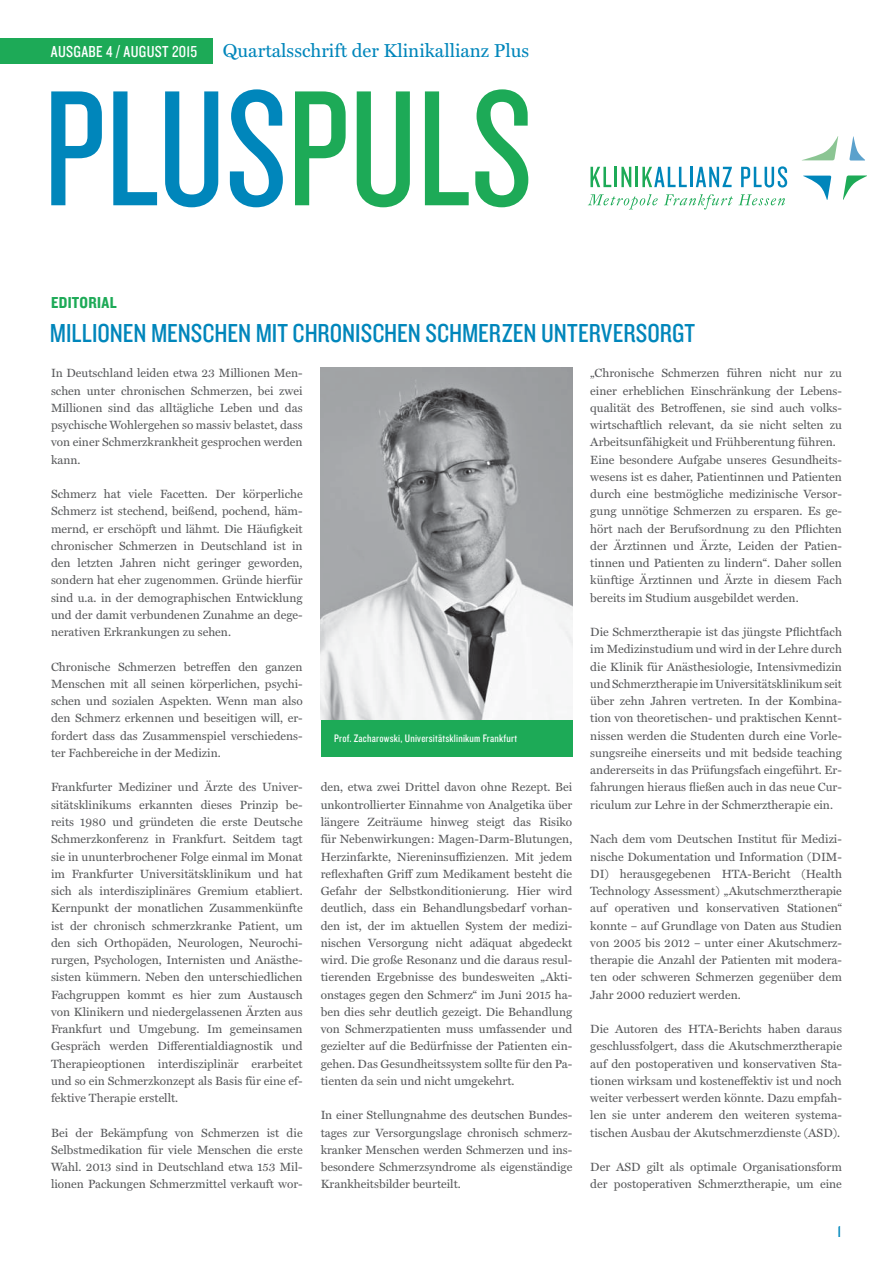
<style>
.page{position:relative;width:893px;height:1263px;background:#fff}
.page>*{position:absolute;margin:0;border:0;box-sizing:border-box;transform-origin:0 0}
.t1{font:170.85px "Knockout HTF28 Junior Featherwt";color:#0086bb}
.t2{font:27px "Knockout HTF29 Junior Liteweight";color:#0086bb}
.t3{font:18.75px "Miller Text";color:#0086bb}
.t4{font:16.5px "Knockout HTF29 Junior Liteweight";letter-spacing:.02em;color:#fff}
.t5{font:16.5px "Knockout HTF50 Welterweight";letter-spacing:.02em;color:#1daa57}
.t6{font:16.5px "Knockout HTF29 Junior Liteweight";color:#0086bb}
.t7{font:12px/17.2px "Miller Text";color:#58595b;text-align:justify}
.t8{font:11.25px "Knockout HTF29 Junior Liteweight";letter-spacing:.02em;color:#fff}
.s1{color:#1daa57}
</style>
<div class="page">
<div style="left:0;top:38px;width:213px;height:26px;background:#1daa57"></div>
<svg style="left:843px;top:175px;width:24px;height:25px"></svg>
<svg style="left:849px;top:136px;width:16px;height:25px"></svg>
<svg style="left:803px;top:136px;width:35px;height:24px"></svg>
<svg style="left:803px;top:176px;width:28px;height:24px"></svg>
<svg style="left:590px;top:167px;width:21px;height:20px"></svg>
<hr style="left:615px;top:167px;width:2px;height:20px;background:#1daa57">
<svg style="left:621px;top:167px;width:10px;height:20px"></svg>
<hr style="left:636px;top:167px;width:2px;height:20px;background:#1daa57">
<svg style="left:642px;top:167px;width:45px;height:20px"></svg>
<hr style="left:690px;top:167px;width:3px;height:20px;background:#0086bb">
<svg style="left:696px;top:167px;width:36px;height:20px"></svg>
<svg style="left:741px;top:166px;width:46px;height:21px"></svg>
<svg style="left:588px;top:194px;width:70px;height:16px"></svg>
<svg style="left:664px;top:194px;width:121px;height:16px"></svg>
<div style="left:321px;top:368px;width:251px;height:389px;background:#1daa57"></div>
<img style="left:321px;top:368px;width:251px;height:351px">
<h3 class="t4" style="left:51px;top:45px;width:148px">AUSGABE 4 / AUGUST 2015</h3>
<h3 class="t3" style="left:223px;top:41px;width:308px">Quartalsschrift der Klinikallianz Plus</h3>
<h1 class="t1" style="left:44px;top:81px;width:491px">PLUS<span class="s1">PULS</span></h1>
<h3 class="t5" style="left:51px;top:298px;width:67px">EDITORIAL</h3>
<h2 class="t2" style="left:50px;top:322px;width:647px">MILLIONEN MENSCHEN MIT CHRONISCHEN SCHMERZEN UNTERVERSORGT</h2>
<p class="t7" style="left:51px;top:365px;width:253px">In Deutschland leiden etwa 23 Millionen Men&shy;schen unter chronischen Schmerzen, bei zwei Millionen sind das alltägliche Leben und das psychische Wohlergehen so massiv belastet, dass von einer Schmerzkrankheit gesprochen werden kann.</p>
<p class="t7" style="left:51px;top:486px;width:253px">Schmerz hat viele Facetten. Der körperliche Schmerz ist stechend, beißend, pochend, häm&shy;mernd, er erschöpft und lähmt. Die Häufigkeit chronischer Schmerzen in Deutschland ist in den letzten Jahren nicht geringer geworden, sondern hat eher zugenommen. Gründe hierfür sind u.a. in der demographischen Entwicklung und der damit verbundenen Zunahme an dege&shy;nerativen Erkrankungen zu sehen.</p>
<p class="t7" style="left:51px;top:658px;width:253px">Chronische Schmerzen betreffen den ganzen Menschen mit all seinen körperlichen, psychi&shy;schen und sozialen Aspekten. Wenn man also den Schmerz erkennen und beseitigen will, er&shy;fordert dass das Zusammenspiel verschiedens&shy;ter Fachbereiche in der Medizin.</p>
<p class="t7" style="left:51px;top:779px;width:253px">Frankfurter Mediziner und Ärzte des Univer&shy;sitätsklinikums erkannten dieses Prinzip be&shy;reits 1980 und gründeten die erste Deutsche Schmerzkonferenz in Frankfurt. Seitdem tagt sie in ununterbrochener Folge einmal im Monat im Frankfurter Universitätsklinikum und hat sich als interdisziplinäres Gremium etabliert.<br>Kernpunkt der monatlichen Zusammenkünfte ist der chronisch schmerzkranke Patient, um den sich Orthopäden, Neurologen, Neurochi&shy;rurgen, Psychologen, Internisten und Anästhe&shy;sisten kümmern. Neben den unterschiedlichen Fachgruppen kommt es hier zum Austausch von Klinikern und niedergelassenen Ärzten aus Frankfurt und Umgebung. Im gemeinsamen Gespräch werden Differentialdiagnostik und Therapieoptionen interdisziplinär erarbeitet und so ein Schmerzkonzept als Basis für eine ef&shy;fektive Therapie erstellt.</p>
<p class="t7" style="left:51px;top:1124px;width:253px">Bei der Bekämpfung von Schmerzen ist die Selbstmedikation für viele Menschen die erste Wahl. 2013 sind in Deutschland etwa 153 Mil&shy;lionen Packungen Schmerzmittel verkauft wor-</p>
<p class="t7" style="left:590px;top:365px;width:253px;text-align:left">„Chronische Schmerzen führen nicht nur zu einer erheblichen Einschränkung der Lebens&shy;qualität des Betroffenen, sie sind auch volks&shy;wirtschaftlich relevant, da sie nicht selten zu Arbeitsunfähigkeit und Frühberentung führen.<br>Eine besondere Aufgabe unseres Gesundheits&shy;wesens ist es daher, Patientinnen und Patienten durch eine bestmögliche medizinische Versor&shy;gung unnötige Schmerzen zu ersparen. Es ge&shy;hört nach der Berufsordnung zu den Pflichten der Ärztinnen und Ärzte, Leiden der Patien&shy;tinnen und Patienten zu lindern“. Daher sollen künftige Ärztinnen und Ärzte in diesem Fach bereits im Studium ausgebildet werden.</p>
<p class="t7" style="left:590px;top:624px;width:253px">Die Schmerztherapie ist das jüngste Pflichtfach im Medizinstudium und wird in der Lehre durch die Klinik für Anästhesiologie, Intensivmedizin und Schmerztherapie im Universitätsklinikum seit über zehn Jahren vertreten. In der Kombina&shy;tion von theoretischen- und praktischen Kennt&shy;nissen werden die Studenten durch eine Vorle&shy;sungsreihe einerseits und mit bedside teaching andererseits in das Prüfungsfach eingeführt. Er&shy;fahrungen hieraus fließen auch in das neue Cur&shy;riculum zur Lehre in der Schmerztherapie ein.</p>
<p class="t7" style="left:590px;top:831px;width:253px">Nach dem vom Deutschen Institut für Medizi&shy;nische Dokumentation und Information (DIM-DI) herausgegebenen HTA-Bericht (Health Technology Assessment) „Akutschmerztherapie auf operativen und konservativen Stationen“ konnte – auf Grundlage von Daten aus Studien von 2005 bis 2012 – unter einer Akutschmerz&shy;therapie die Anzahl der Patienten mit modera&shy;ten oder schweren Schmerzen gegenüber dem Jahr 2000 reduziert werden.</p>
<p class="t7" style="left:590px;top:1021px;width:253px">Die Autoren des HTA-Berichts haben daraus geschlussfolgert, dass die Akutschmerztherapie auf den postoperativen und konservativen Sta&shy;tionen wirksam und kosteneffektiv ist und noch weiter verbessert werden könnte. Dazu empfah&shy;len sie unter anderem den weiteren systema&shy;tischen Ausbau der Akutschmerzdienste (ASD).</p>
<p class="t7" style="left:590px;top:1159px;width:253px">Der ASD gilt als optimale Organisationsform der postoperativen Schmerztherapie, um eine</p>
<p class="t8" style="left:334px;top:734px;width:184px">Prof. Zacharowski, Universitätsklinikum Frankfurt</p>
<p class="t7" style="left:321px;top:779px;width:253px">den, etwa zwei Drittel davon ohne Rezept. Bei unkontrollierter Einnahme von Analgetika über längere Zeiträume hinweg steigt das Risiko für Nebenwirkungen: Magen-Darm-Blutungen, Herzinfarkte, Niereninsuffizienzen. Mit jedem reflexhaften Griff zum Medikament besteht die Gefahr der Selbstkonditionierung. Hier wird deutlich, dass ein Behandlungsbedarf vorhan&shy;den ist, der im aktuellen System der medizi&shy;nischen Versorgung nicht adäquat abgedeckt wird. Die große Resonanz und die daraus resul&shy;tierenden Ergebnisse des bundesweiten „Akti&shy;onstages gegen den Schmerz“ im Juni 2015 ha&shy;ben dies sehr deutlich gezeigt. Die Behandlung von Schmerzpatienten muss umfassender und gezielter auf die Bedürfnisse der Patienten ein&shy;gehen. Das Gesundheitssystem sollte für den Pa&shy;tienten da sein und nicht umgekehrt.</p>
<p class="t7" style="left:321px;top:1107px;width:253px">In einer Stellungnahme des deutschen Bundes&shy;tages zur Versorgungslage chronisch schmerz&shy;kranker Menschen werden Schmerzen und ins&shy;besondere Schmerzsyndrome als eigenständige Krankheitsbilder beurteilt.</p>
<h3 class="t6" style="left:838px;top:1225px;width:5px">1</h3>
</div>
